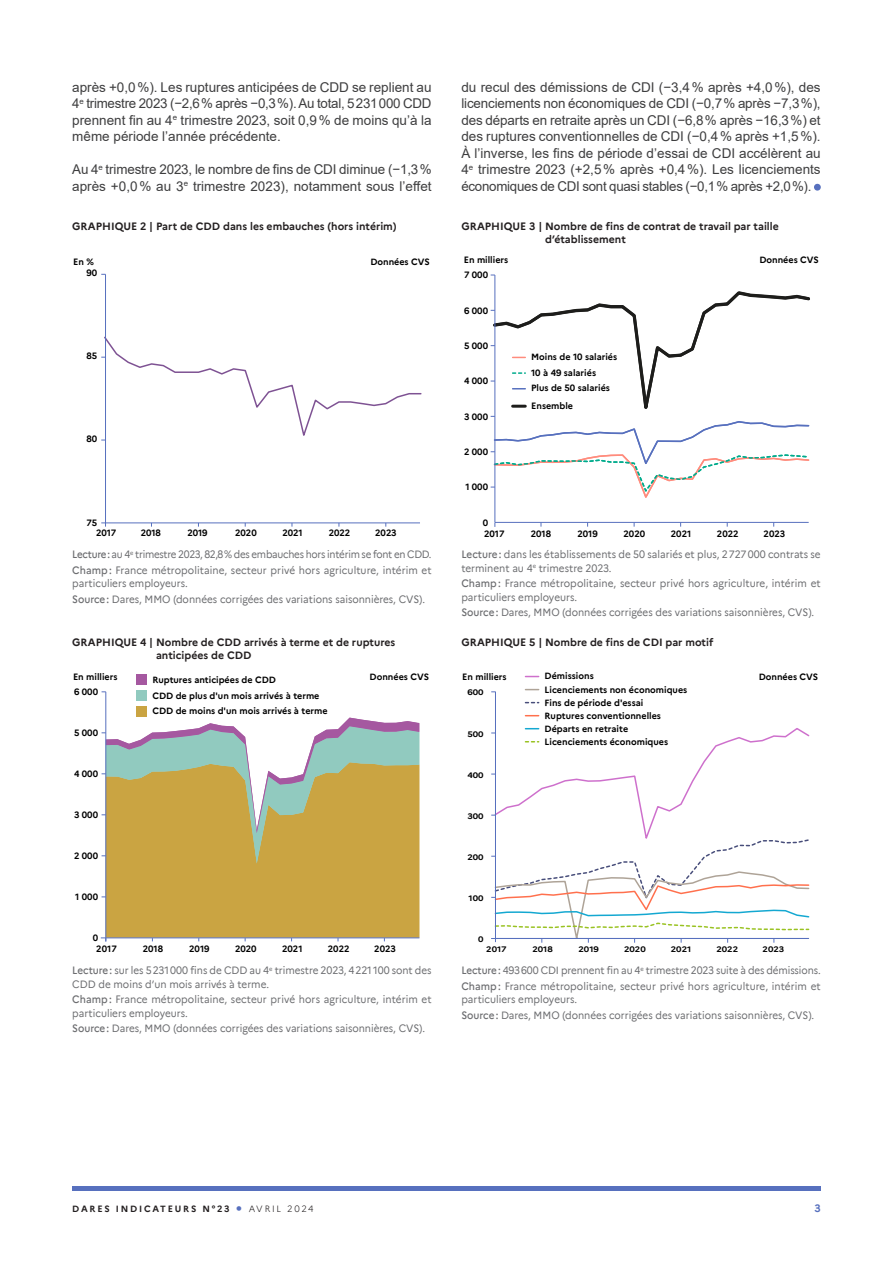
<style>
.page{position:relative;width:893px;height:1263px;background:#fff}
.page>*{position:absolute;margin:0;border:0;box-sizing:border-box;transform-origin:0 0}
.TEXTE_COURANT{font:13.5px/16.5px "Arial";color:#3e3e3f;text-align:justify}
.DATA_NOTES_DU_DESSOU{font:10.5px/13.5px "Marianne";color:#6c6d70;scale:.95 1}
.DATA_TITRE{font:700 10.5px/13.5px "Marianne";color:#231f20}
.DATA_NOTES_DU_DESSOU-2{font:10.5px "Marianne";letter-spacing:-.025em;color:#6c6d70;scale:.93 1}
.DATA_NOTES_DU_DESSOU-3{font:10.5px "Marianne";color:#6c6d70;scale:.94 1}
.t1{font:700 10.5px "Marianne";color:#5770be}
.t2{font:700 9px/15.6px "Marianne";color:#000}
.t3{font:700 9px "Marianne";letter-spacing:.2em;color:#231f20}
.t4{font:300 9px "Marianne";letter-spacing:.2em;color:#231f20}
.t5{font:700 7.8px "Marianne";color:#000;scale:1.15 1}
.s1{font-weight:500}
.s2{font-size:21px;color:#5770be}
</style>
<div class="page">
<div style="left:72px;top:1186px;width:749px;height:5px;background:#5770be"></div>
<svg style="left:814px;top:184px;width:7px;height:7px"></svg>
<svg style="left:101px;top:336px;width:321px;height:105px"></svg>
<hr style="left:101px;top:523px;width:319px;height:1px;background:#5770be">
<hr style="left:105px;top:274px;width:1px;height:253px;background:#5770be">
<div style="left:107px;top:864px;width:312px;height:73px;background:#caa442"></div>
<svg style="left:102px;top:718px;width:317px;height:146px"></svg>
<div style="left:136px;top:706px;width:11px;height:10px;background:#caa442"></div>
<div style="left:136px;top:690px;width:11px;height:11px;background:#91cabf"></div>
<div style="left:136px;top:674px;width:11px;height:11px;background:#a558a0"></div>
<hr style="left:101px;top:938px;width:318px;height:1px;background:#5770be">
<hr style="left:106px;top:692px;width:1px;height:249px;background:#5770be">
<svg style="left:491px;top:289px;width:319px;height:212px"></svg>
<hr style="left:495px;top:275px;width:1px;height:247px;background:#5770be">
<hr style="left:495px;top:522px;width:314px;height:1px;background:#5770be">
<svg style="left:525px;top:676px;width:14px;height:1px"></svg>
<svg style="left:525px;top:702px;width:14px;height:1px"></svg>
<svg style="left:525px;top:689px;width:14px;height:1px"></svg>
<svg style="left:525px;top:715px;width:14px;height:1px"></svg>
<svg style="left:491px;top:728px;width:319px;height:215px"></svg>
<hr style="left:495px;top:692px;width:1px;height:246px;background:#5770be">
<hr style="left:495px;top:938px;width:314px;height:1px;background:#5770be">
<p class="TEXTE_COURANT" style="left:72px;top:79px;width:361px">après +0,0%). Les ruptures anticipées de CDD se replient au 4<sup>e</sup> trimestre 2023 (−2,6% après −0,3%). Au total, 5231000 CDD prennent fin au 4<sup>e</sup> trimestre 2023, soit 0,9% de moins qu’à la même période l’année précédente.</p>
<p class="TEXTE_COURANT" style="left:72px;top:161px;width:361px">Au 4<sup>e</sup> trimestre 2023, le nombre de fins de CDI diminue (−1,3% après +0,0% au 3<sup>e</sup> trimestre 2023), notamment sous l’effet</p>
<p class="TEXTE_COURANT" style="left:461px;top:79px;width:361px">du recul des démissions de CDI (−3,4% après +4,0%), des licenciements non économiques de CDI (−0,7% après −7,3%), des départs en retraite après un CDI (−6,8% après −16,3%) et des ruptures conventionnelles de CDI (−0,4% après +1,5%).<br>À l’inverse, les fins de période d’essai de CDI accélèrent au 4<sup>e</sup> trimestre 2023 (+2,5% après +0,4%). Les licenciements économiques de CDI sont quasi stables (−0,1% après +2,0%).</p>
<p class="DATA_TITRE" style="left:72px;top:218px;width:326px">GRAPHIQUE 2 | Part de CDD dans les embauches (hors intérim)</p>
<p class="DATA_TITRE" style="left:545px;top:218px;width:235px;text-indent:-84px">GRAPHIQUE 3 | Nombre de fins de contrat de travail par taille d’établissement</p>
<p class="t2" style="left:73px;top:253px;width:22px">En %</p>
<p class="t2" style="left:370px;top:253px;width:61px">Données CVS</p>
<p class="t2" style="left:464px;top:251px;width:46px">En milliers</p>
<p class="t2" style="left:759px;top:251px;width:61px">Données CVS</p>
<p class="t2" style="left:86px;top:265px;width:12px">90</p>
<p class="t2" style="left:464px;top:266px;width:26px">7 000</p>
<p class="t2" style="left:464px;top:302px;width:26px">6 000</p>
<p class="t2" style="left:464px;top:337px;width:26px">5 000</p>
<p class="t2" style="left:86px;top:348px;width:12px">85</p>
<p class="t2" style="left:464px;top:373px;width:26px">4 000</p>
<p class="t2" style="left:531px;top:348px;width:88px">Moins de 10 salariés<br>10 à 49 salariés<br>Plus de 50 salariés</p>
<p class="t2" style="left:531px;top:397px;width:43px">Ensemble</p>
<p class="t2" style="left:464px;top:408px;width:26px">3 000</p>
<p class="t2" style="left:86px;top:430px;width:12px">80</p>
<p class="t2" style="left:464px;top:443px;width:26px">2 000</p>
<p class="t2" style="left:465px;top:479px;width:24px">1 000</p>
<p class="t2" style="left:86px;top:514px;width:12px">75</p>
<p class="t2" style="left:483px;top:514px;width:7px">0</p>
<p class="t2" style="left:96px;top:524px;width:22px">2017</p>
<p class="t2" style="left:141px;top:524px;width:22px">2018</p>
<p class="t2" style="left:187px;top:524px;width:22px">2019</p>
<p class="t2" style="left:235px;top:524px;width:23px">2020</p>
<p class="t2" style="left:282px;top:524px;width:22px">2021</p>
<p class="t2" style="left:329px;top:524px;width:23px">2022</p>
<p class="t2" style="left:375px;top:524px;width:23px">2023</p>
<p class="t2" style="left:484px;top:525px;width:22px">2017</p>
<p class="t2" style="left:531px;top:525px;width:22px">2018</p>
<p class="t2" style="left:577px;top:525px;width:22px">2019</p>
<p class="t2" style="left:624px;top:525px;width:23px">2020</p>
<p class="t2" style="left:671px;top:525px;width:22px">2021</p>
<p class="t2" style="left:717px;top:525px;width:23px">2022</p>
<p class="t2" style="left:764px;top:525px;width:23px">2023</p>
<p class="DATA_NOTES_DU_DESSOU-2" style="left:72px;top:546px;width:388px"><span class="s1">Lecture:</span> au 4<sup>e</sup> trimestre 2023, 82,8% des embauches hors intérim se font en CDD.</p>
<p class="DATA_NOTES_DU_DESSOU" style="left:72px;top:562px;width:380px"><span class="s1">Champ:</span> France métropolitaine, secteur privé hors agriculture, intérim et particuliers employeurs.</p>
<p class="DATA_NOTES_DU_DESSOU" style="left:72px;top:592px;width:373px"><span class="s1">Source:</span> Dares, MMO (données corrigées des variations saisonnières, CVS).</p>
<p class="DATA_NOTES_DU_DESSOU" style="left:461px;top:547px;width:380px"><span class="s1">Lecture:</span> dans les établissements de 50 salariés et plus, 2727000 contrats se terminent au 4<sup>e</sup> trimestre 2023.</p>
<p class="DATA_NOTES_DU_DESSOU" style="left:461px;top:576px;width:380px"><span class="s1">Champ:</span> France métropolitaine, secteur privé hors agriculture, intérim et particuliers employeurs.</p>
<p class="DATA_NOTES_DU_DESSOU" style="left:461px;top:605px;width:373px"><span class="s1">Source:</span> Dares, MMO (données corrigées des variations saisonnières, CVS).</p>
<p class="DATA_TITRE" style="left:156px;top:634px;width:241px;text-indent:-84px">GRAPHIQUE 4 | Nombre de CDD arrivés à terme et de ruptures anticipées de CDD</p>
<p class="DATA_TITRE" style="left:461px;top:634px;width:253px">GRAPHIQUE 5 | Nombre de fins de CDI par motif</p>
<p class="t2" style="left:73px;top:668px;width:46px">En milliers</p>
<p class="t2" style="left:370px;top:668px;width:61px">Données CVS</p>
<p class="t2" style="left:152px;top:702px;width:177px">CDD de moins d'un mois arrivés à terme</p>
<p class="t2" style="left:152px;top:671px;width:125px">Ruptures anticipées de CDD</p>
<p class="t2" style="left:74px;top:684px;width:26px">6 000</p>
<p class="t2" style="left:152px;top:687px;width:169px">CDD de plus d'un mois arrivés à terme</p>
<p class="t2" style="left:74px;top:725px;width:26px">5 000</p>
<p class="t2" style="left:462px;top:668px;width:46px">En milliers</p>
<p class="t2" style="left:545px;top:668px;width:51px">Démissions</p>
<p class="t2" style="left:545px;top:694px;width:100px">Fins de période d'essai</p>
<p class="t2" style="left:545px;top:681px;width:144px">Licenciements non économiques</p>
<p class="t2" style="left:545px;top:708px;width:125px;line-height:13px">Ruptures conventionnelles<br>Départs en retraite<br>Licenciements économiques</p>
<p class="t5" style="left:467px;top:687px;width:16px">600</p>
<p class="t5" style="left:467px;top:728px;width:16px">500</p>
<p class="t2" style="left:759px;top:668px;width:61px">Données CVS</p>
<p class="t2" style="left:74px;top:766px;width:26px">4 000</p>
<p class="t5" style="left:467px;top:769px;width:16px">400</p>
<p class="t2" style="left:74px;top:807px;width:26px">3 000</p>
<p class="t5" style="left:467px;top:810px;width:16px">300</p>
<p class="t2" style="left:74px;top:848px;width:26px">2 000</p>
<p class="t5" style="left:467px;top:851px;width:16px">200</p>
<p class="t2" style="left:75px;top:889px;width:24px">1 000</p>
<p class="t5" style="left:469px;top:892px;width:15px">100</p>
<p class="t2" style="left:93px;top:930px;width:7px">0</p>
<p class="t5" style="left:478px;top:933px;width:6px">0</p>
<p class="t2" style="left:96px;top:940px;width:22px">2017</p>
<p class="t2" style="left:143px;top:940px;width:22px">2018</p>
<p class="t2" style="left:189px;top:940px;width:22px">2019</p>
<p class="t2" style="left:235px;top:940px;width:23px">2020</p>
<p class="t2" style="left:282px;top:940px;width:22px">2021</p>
<p class="t2" style="left:328px;top:940px;width:23px">2022</p>
<p class="t2" style="left:374px;top:940px;width:23px">2023</p>
<p class="t5" style="left:486px;top:943px;width:19px">2017</p>
<p class="t5" style="left:532px;top:943px;width:19px">2018</p>
<p class="t5" style="left:579px;top:943px;width:19px">2019</p>
<p class="t5" style="left:624px;top:943px;width:20px">2020</p>
<p class="t5" style="left:671px;top:943px;width:19px">2021</p>
<p class="t5" style="left:716px;top:943px;width:20px">2022</p>
<p class="t5" style="left:763px;top:943px;width:20px">2023</p>
<p class="DATA_NOTES_DU_DESSOU" style="left:72px;top:963px;width:380px"><span class="s1">Lecture:</span> sur les 5231000 fins de CDD au 4<sup>e</sup> trimestre 2023, 4221 100 sont des<br>CDD de moins d’un mois arrivés à terme.</p>
<p class="DATA_NOTES_DU_DESSOU" style="left:72px;top:992px;width:380px"><span class="s1">Champ:</span> France métropolitaine, secteur privé hors agriculture, intérim et particuliers employeurs.</p>
<p class="DATA_NOTES_DU_DESSOU" style="left:72px;top:1021px;width:373px"><span class="s1">Source:</span> Dares, MMO (données corrigées des variations saisonnières, CVS).</p>
<p class="DATA_NOTES_DU_DESSOU-3" style="left:461px;top:962px;width:384px"><span class="s1">Lecture:</span> 493600 CDI prennent fin au 4<sup>e</sup> trimestre 2023 suite à des démissions.</p>
<p class="DATA_NOTES_DU_DESSOU" style="left:461px;top:978px;width:380px"><span class="s1">Champ:</span> France métropolitaine, secteur privé hors agriculture, intérim et particuliers employeurs.</p>
<p class="DATA_NOTES_DU_DESSOU" style="left:461px;top:1007px;width:373px"><span class="s1">Source:</span> Dares, MMO (données corrigées des variations saisonnières, CVS).</p>
<p class="t3" style="left:72px;top:1202px;width:159px">DARES INDICATEURS N°23</p>
<p class="t4" style="left:236px;top:1202px;width:80px"><span class="s2">•</span> AVRIL 2024</p>
<p class="t1" style="left:814px;top:1200px;width:8px">3</p>
</div>
